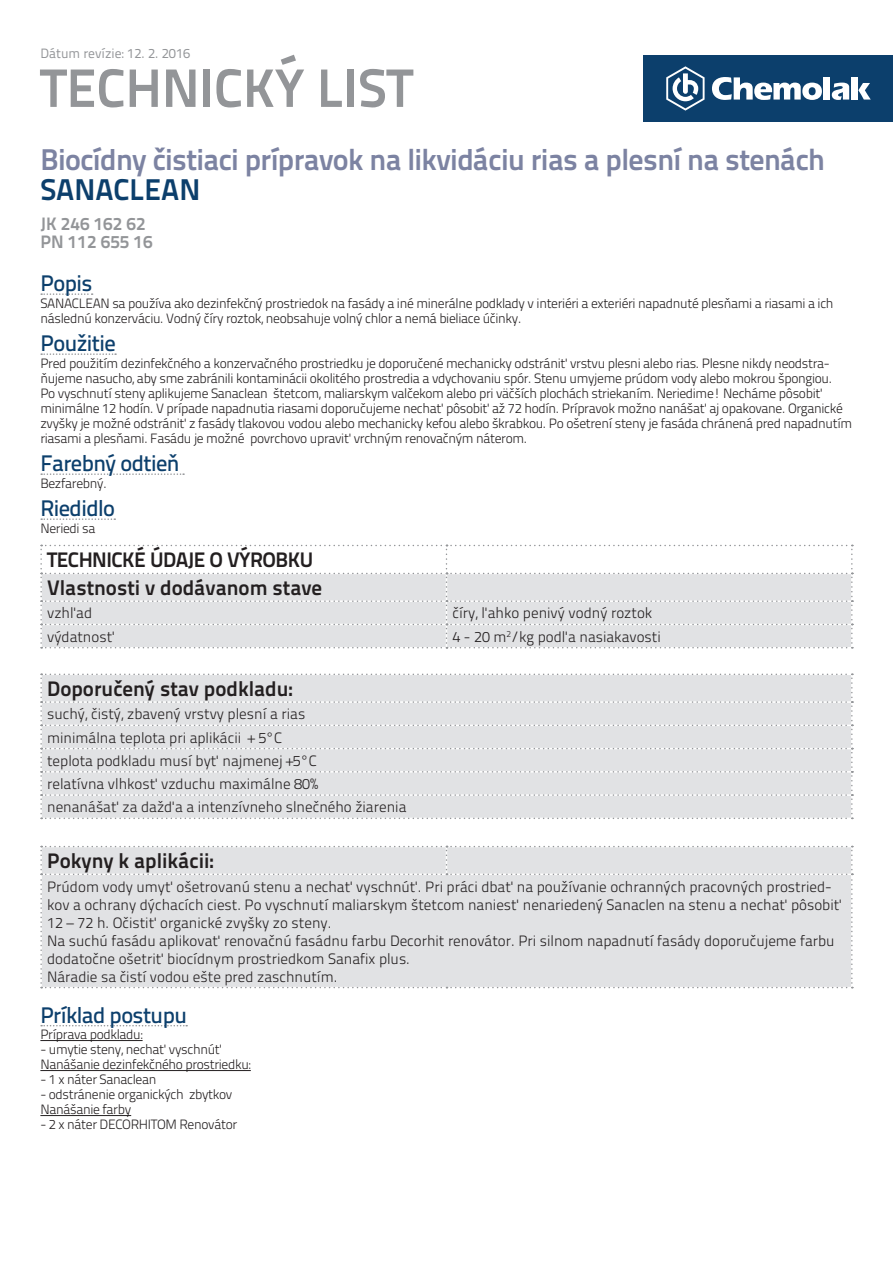
<style>
.page{position:relative;width:893px;height:1263px;background:#fff}
.page>*{position:absolute;margin:0;border:0;box-sizing:border-box;transform-origin:0 0}
.t1{font:700 54px "Titillium Text 22 L";color:#939598}
.t2{font:700 30px "Titillium Text 22 L";letter-spacing:-.02em;color:#7c83a2}
.t3{font:700 30px "Titillium Text 22 L";color:#0c3f6c}
.t4{font:500 22.5px/45px "Titillium Text 22 L";letter-spacing:-.025em;color:#0c3f6c}
.t5{font:700 21px/27.9px "Titillium Text 22 L";color:#231f20}
.t6{font:700 18px/18px "Titillium Text 22 L";color:#939598}
.t7{font:300 15px/18px "Titillium Text 22 L";color:#231f20}
.t8{font:300 13.5px/15px "Titillium Text 22 L";letter-spacing:-.025em;color:#231f20}
.t9{font:13.5px "Titillium Text 22 L";color:#939598}
</style>
<div class="page">
<div style="left:644px;top:55px;width:249px;height:67px;background:#0c3f6c"></div>
<svg style="left:712px;top:77px;width:110px;height:23px"></svg>
<div style="left:824px;top:77px;width:6px;height:23px;background:#fff"></div>
<svg style="left:832px;top:83px;width:17px;height:17px"></svg>
<div style="left:852px;top:77px;width:6px;height:23px;background:#fff"></div>
<svg style="left:858px;top:83px;width:13px;height:17px"></svg>
<svg style="left:666px;top:66px;width:39px;height:45px"></svg>
<svg style="left:41px;top:293px;width:52px;height:2px"></svg>
<svg style="left:41px;top:353px;width:75px;height:2px"></svg>
<svg style="left:41px;top:473px;width:143px;height:2px"></svg>
<svg style="left:41px;top:518px;width:74px;height:2px"></svg>
<svg style="left:40px;top:545px;width:813px;height:103px"></svg>
<svg style="left:41px;top:1025px;width:146px;height:1px"></svg>
<svg style="left:40px;top:674px;width:813px;height:145px"></svg>
<div style="left:40px;top:846px;width:813px;height:142px;background:#e1e2e4"></div>
<hr style="left:40px;top:1040px;width:103px;height:1px;background:#231f20">
<hr style="left:40px;top:1070px;width:211px;height:1px;background:#231f20">
<hr style="left:40px;top:1115px;width:91px;height:1px;background:#231f20">
<p class="t9" style="left:40px;top:43px;width:151px">Dátum revízie: 12. 2. 2016</p>
<h1 class="t1" style="left:40px;top:46px;width:374px">TECHNICKÝ LIST</h1>
<h2 class="t2" style="left:40px;top:137px;width:786px">Biocídny čistiaci prípravok na likvidáciu rias a plesní na stenách</h2>
<h2 class="t3" style="left:40px;top:167px;width:161px">SANACLEAN</h2>
<h3 class="t6" style="left:40px;top:214px;width:114px">JK 246 162 62<br>PN 112 655 16</h3>
<h3 class="t4" style="left:40px;top:259px;width:53px">Popis</h3>
<h3 class="t4" style="left:40px;top:319px;width:77px">Použitie</h3>
<p class="t8" style="left:40px;top:295px;width:795px">SANACLEAN sa používa ako dezinfekčný prostriedok na fasády a iné minerálne podklady v interiéri a exteriéri napadnuté plesňami a riasami a ich následnú konzerváciu. Vodný číry roztok, neobsahuje volný chlor a nemá bieliace účinky.</p>
<p class="t8" style="left:40px;top:355px;width:813px">Pred použitím dezinfekčného a konzervačného prostriedku je doporučené mechanicky odstrániť vrstvu plesni alebo rias. Plesne nikdy neodstra&shy;ňujeme nasucho, aby sme zabránili kontaminácii okolitého prostredia a vdychovaniu spór. Stenu umyjeme prúdom vody alebo mokrou špongiou.<br>Po vyschnutí steny aplikujeme Sanaclean štetcom, maliarskym valčekom alebo pri väčších plochách striekaním. Neriedime! Necháme pôsobiť minimálne 12 hodín. V prípade napadnutia riasami doporučujeme nechať pôsobiť až 72 hodín. Prípravok možno nanášať aj opakovane. Organické zvyšky je možné odstrániť z fasády tlakovou vodou alebo mechanicky kefou alebo škrabkou. Po ošetrení steny je fasáda chránená pred napadnutím riasami a plesňami. Fasádu je možné povrchovo upraviť vrchným renovačným náterom.</p>
<p class="t8" style="left:40px;top:475px;width:68px">Bezfarebný.</p>
<p class="t8" style="left:40px;top:520px;width:56px">Neriedi sa</p>
<h3 class="t4" style="left:40px;top:439px;width:141px">Farebný odtieň<br>Riedidlo</h3>
<h3 class="t5" style="left:47px;top:545px;width:277px">TECHNICKÉ ÚDAJE O VÝROBKU<br>Vlastnosti v dodávanom stave</h3>
<p class="t7" style="left:47px;top:603px;width:47px">vzhľad</p>
<p class="t7" style="left:452px;top:603px;width:201px">číry, ľahko penivý vodný roztok</p>
<p class="t7" style="left:47px;top:627px;width:69px">výdatnosť</p>
<p class="t7" style="left:452px;top:627px;width:210px">4 - 20 m<sup>2</sup>/kg podľa nasiakavosti</p>
<h3 class="t5" style="left:47px;top:673px;width:247px">Doporučený stav podkladu:</h3>
<p class="t7" style="left:47px;top:702px;width:361px;line-height:23.2px">suchý, čistý, zbavený vrstvy plesní a rias<br>minimálna teplota pri aplikácii + 5°C<br>teplota podkladu musí byť najmenej +5°C<br>relatívna vlhkosť vzduchu maximálne 80%<br>nenanášať za dažďa a intenzívneho slnečného žiarenia</p>
<h3 class="t5" style="left:47px;top:846px;width:168px">Pokyny k aplikácii:</h3>
<p class="t7" style="left:47px;top:876px;width:796px">Prúdom vody umyť ošetrovanú stenu a nechať vyschnúť. Pri práci dbať na používanie ochranných pracovných prostried&shy;kov a ochrany dýchacích ciest. Po vyschnutí maliarskym štetcom naniesť nenariedený Sanaclen na stenu a nechať pôsobiť 12 – 72 h. Očistiť organické zvyšky zo steny.<br>Na suchú fasádu aplikovať renovačnú fasádnu farbu Decorhit renovátor. Pri silnom napadnutí fasády doporučujeme farbu dodatočne ošetriť biocídnym prostriedkom Sanafix plus.<br>Náradie sa čistí vodou ešte pred zaschnutím.</p>
<h3 class="t4" style="left:40px;top:991px;width:148px">Príklad postupu</h3>
<p class="t8" style="left:40px;top:1026px;width:104px">Príprava podkladu:</p>
<p class="t8" style="left:40px;top:1041px;width:212px">- umytie steny, nechať vyschnúť<br>Nanášanie dezinfekčného prostriedku:</p>
<p class="t8" style="left:40px;top:1071px;width:118px">- 1 x náter Sanaclean</p>
<p class="t8" style="left:40px;top:1086px;width:194px">- odstránenie organických zbytkov<br>Nanášanie farby</p>
<p class="t8" style="left:40px;top:1116px;width:198px">- 2 x náter DECORHITOM Renovátor</p>
</div>
